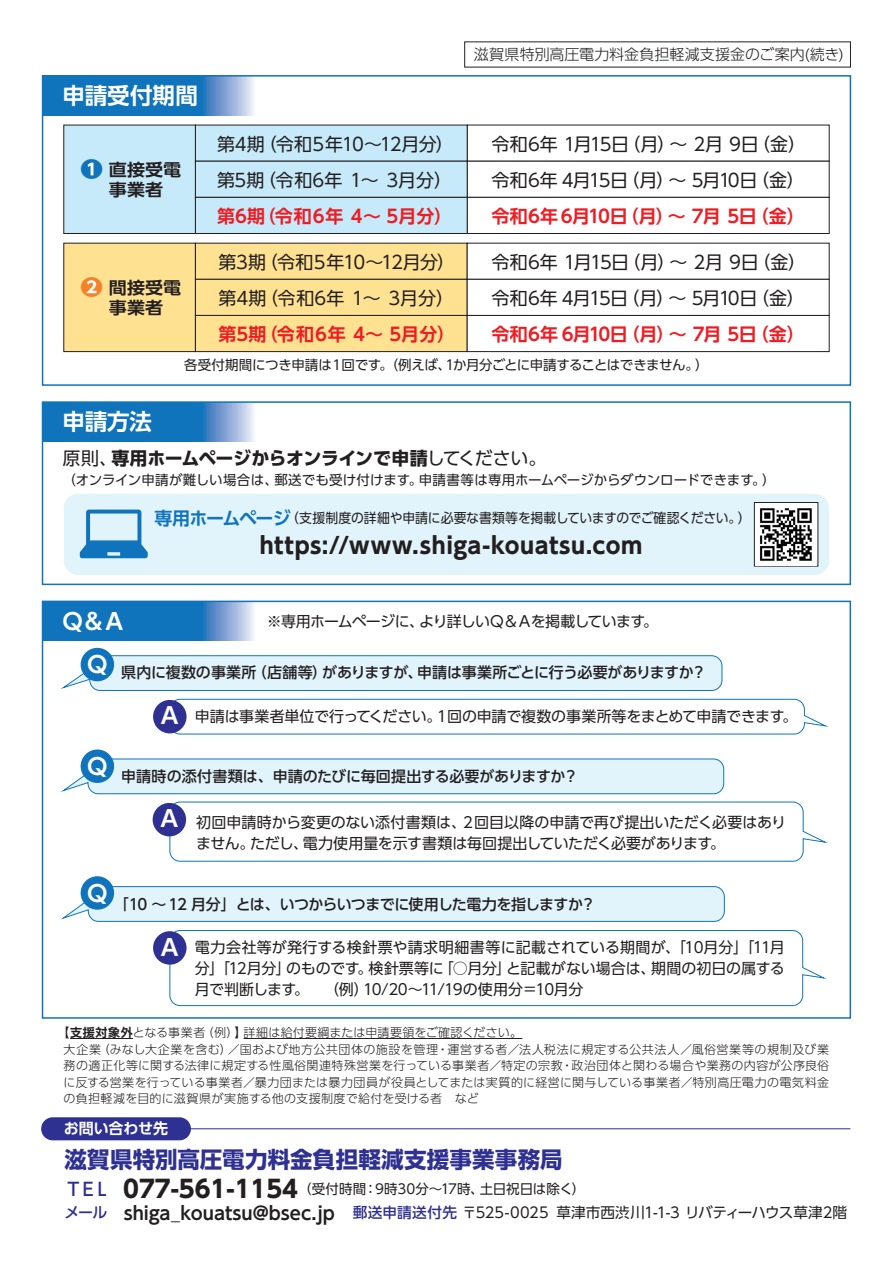
<style>
.page{position:relative;width:893px;height:1263px;background:#fff}
.page>*{position:absolute;margin:0;border:0;box-sizing:border-box;transform-origin:0 0}
.t1{font:700 22.5px "UD Shin Go Pro";letter-spacing:.025em;color:#231f20}
.t2{font:700 22.5px "UD Shin Go Pro";letter-spacing:.01em;color:#2e3092}
.t3{font:700 22.5px/43.8px "UD Shin Go Pro De";letter-spacing:.005em;color:#fff;text-align:center}
.t4{font:18px "UD Shin Go Pro";letter-spacing:-.01em;color:#231f20}
.t5{font:18px "UD Shin Go Pro";letter-spacing:-.045em;color:#231f20}
.t6{font:700 18px "UD Shin Go Pro De";letter-spacing:-.025em;color:#ee1d23}
.t7{font:700 18px "UD Shin Go Pro";letter-spacing:-.025em;color:#231f20}
.t8{font:700 18px "UD Shin Go Pro De";color:#ee1d23}
.t9{font:700 16.8px/20.2px "UD Shin Go Pro De";letter-spacing:.01em;color:#231f20;scale:1.07 1}
.t10{font:15px/21px "UD Shin Go Pro";letter-spacing:-.015em;color:#231f20}
.t11{font:500 15px "UD Shin Go Pro";letter-spacing:-.02em;color:#231f20}
.t12{font:500 15px "UD Shin Go Pro";letter-spacing:-.045em;color:#231f20}
.t13{font:15px "UD Shin Go Pro";letter-spacing:-.045em;color:#231f20}
.t14{font:300 15px "UD Shin Go Pro";color:#231f20}
.t15{font:700 15px "UD Shin Go Pro De";color:#fff}
.t16{font:14.7px "UD Shin Go Pro";letter-spacing:-.005em;color:#231f20}
.t17{font:13.5px "UD Shin Go Pro";letter-spacing:-.01em;color:#231f20}
.t18{font:13.5px "UD Shin Go Pro";letter-spacing:-.03em;color:#231f20}
.t19{font:300 12px/16.5px "UD Shin Go Pro";letter-spacing:.03em;color:#231f20}
.s1{font-family:"UD Shin Go Pro";font-size:21px;color:#fff}
.s2{font-family:"UD Shin Go Pro";font-size:21px;color:#1074bc}
.s3{font-family:"UD Shin Go Pro";font-size:21px;color:#f58229}
.s4{font-weight:400}
.s5{font-family:"UD Shin Go Pro De";font-weight:700;font-size:18px;color:#1074bc}
.s6{font-family:"UD Shin Go Pro De";font-weight:700}
.s7{font-weight:500;font-size:18px;color:#2e3092}
.s8{font-weight:700;font-size:24px}
.s9{font-weight:500;font-size:15px;color:#2e3092}
.s10{font-family:"UD Shin Go Pro De";font-weight:700;font-size:18px}
.s11{font-weight:500;color:#2e3092}
</style>
<div class="page">
<hr style="left:186px;top:1128px;width:664px;height:1px;background:#2e3092">
<svg style="left:45px;top:78px;width:209px;height:37px;background:#2e81c2"></svg>
<svg style="left:45px;top:404px;width:209px;height:37px;background:#2e81c2"></svg>
<svg style="left:45px;top:604px;width:209px;height:37px;background:#2e81c2"></svg>
<div style="left:63px;top:243px;width:133px;height:109px;background:#ffe192;border:1px solid #231f20"></div>
<div style="left:63px;top:125px;width:133px;height:109px;background:#c6eafa;border:1px solid #231f20"></div>
<div style="left:195px;top:243px;width:273px;height:37px;background:#ffe192"></div>
<div style="left:42px;top:75px;width:809px;height:311px;border:2px solid #1074bc"></div>
<div style="left:42px;top:401px;width:809px;height:184px;border:2px solid #1074bc"></div>
<div style="left:64px;top:494px;width:765px;height:81px;background:#e1f4fc;border-radius:14px"></div>
<svg style="left:60px;top:655px;width:663px;height:36px;background:#d6edf8"></svg>
<svg style="left:169px;top:698px;width:657px;height:37px"></svg>
<svg style="left:61px;top:758px;width:663px;height:36px;background:#d7edf8"></svg>
<svg style="left:169px;top:801px;width:657px;height:61px"></svg>
<svg style="left:61px;top:886px;width:664px;height:36px;background:#d5ecf8"></svg>
<svg style="left:169px;top:930px;width:656px;height:76px"></svg>
<div style="left:195px;top:125px;width:273px;height:37px;background:#c6eafa"></div>
<div style="left:467px;top:161px;width:362px;height:37px;background:#fff;border:1px solid #231f20"></div>
<div style="left:195px;top:161px;width:273px;height:37px;background:#c6eafa;border:1px solid #231f20"></div>
<div style="left:467px;top:197px;width:362px;height:37px;background:#fff;border:1px solid #231f20"></div>
<div style="left:195px;top:197px;width:273px;height:37px;background:#c6eafa;border:1px solid #231f20"></div>
<div style="left:467px;top:243px;width:362px;height:37px;background:#fff"></div>
<div style="left:195px;top:279px;width:273px;height:37px;background:#ffe192;border:1px solid #231f20"></div>
<div style="left:467px;top:279px;width:362px;height:37px;background:#fff;border:1px solid #231f20"></div>
<div style="left:195px;top:315px;width:273px;height:37px;background:#ffe192;border:1px solid #231f20"></div>
<div style="left:467px;top:315px;width:362px;height:37px;background:#fff;border:1px solid #231f20"></div>
<div style="left:42px;top:601px;width:809px;height:418px;border:2px solid #1074bc"></div>
<div style="left:81px;top:648px;width:33px;height:33px;background:#1074bc;border-radius:50%"></div>
<div style="left:81px;top:749px;width:33px;height:34px;background:#1074bc;border-radius:50%"></div>
<div style="left:153px;top:700px;width:34px;height:33px;background:#2e3092;border-radius:50%"></div>
<div style="left:153px;top:803px;width:33px;height:33px;background:#2e3092;border-radius:50%"></div>
<div style="left:81px;top:876px;width:33px;height:34px;background:#1074bc;border-radius:50%"></div>
<div style="left:153px;top:931px;width:34px;height:34px;background:#2e3092;border-radius:50%"></div>
<hr style="left:70px;top:1038px;width:63px;height:1px;background:#231f20">
<hr style="left:244px;top:1038px;width:278px;height:1px;background:#231f20">
<div style="left:41px;top:1117px;width:150px;height:23px;background:#2e3092;border-radius:12px"></div>
<svg style="left:754px;top:502px;width:64px;height:64px"></svg>
<svg style="left:80px;top:510px;width:68px;height:48px"></svg>
<img style="left:755px;top:504px;width:62px;height:61px">
<h1 class="t3" style="left:62px;top:73px;width:137px">申請受付期間</h1>
<h3 class="t9" style="left:109px;top:159px;width:69px;text-indent:-28px"><span class="s1">●</span><span class="s2">❶</span> 直接受電事業者</h3>
<h3 class="t9" style="left:109px;top:277px;width:69px;text-indent:-28px"><span class="s1">●</span><span class="s3">❷</span> 間接受電事業者</h3>
<p class="t14" style="left:474px;top:42px;width:372px">滋賀県特別高圧電力料金負担軽減支援金のご案内(続き)</p>
<h2 class="t4" style="left:217px;top:129px;width:238px">第4期（令和5年10～12月分）</h2>
<h2 class="t4" style="left:492px;top:129px;width:316px">令和6年 1月15日（月）～ 2月 9日（金）</h2>
<h2 class="t4" style="left:217px;top:165px;width:237px">第5期（令和6年 1～ 3月分）</h2>
<h2 class="t5" style="left:492px;top:165px;width:315px">令和6年 4月15日（月）～ 5月10日（金）</h2>
<h2 class="t8" style="left:217px;top:201px;width:237px">第6期（令和6年 4～ 5月分）</h2>
<h2 class="t6" style="left:492px;top:201px;width:315px">令和6年 6月10日（月）～ 7月 5日（金）</h2>
<h2 class="t4" style="left:219px;top:247px;width:238px">第3期（令和5年10～12月分）</h2>
<h2 class="t4" style="left:492px;top:247px;width:316px">令和6年 1月15日（月）～ 2月 9日（金）</h2>
<h2 class="t4" style="left:219px;top:283px;width:237px">第4期（令和6年 1～ 3月分）</h2>
<h2 class="t5" style="left:492px;top:283px;width:315px">令和6年 4月15日（月）～ 5月10日（金）</h2>
<h2 class="t8" style="left:219px;top:319px;width:238px">第5期（令和6年 4～ 5月分）</h2>
<h2 class="t6" style="left:492px;top:319px;width:315px">令和6年 6月10日（月）～ 7月 5日（金）</h2>
<h1 class="t3" style="left:62px;top:399px;width:91px">申請方法</h1>
<p class="t18" style="left:184px;top:353px;width:526px">各受付期間につき申請は１回です。（例えば、1か月分ごとに申請することはできません。）</p>
<h2 class="t7" style="left:62px;top:444px;width:486px"><span class="s4">原則、</span>専用ホームページからオンラインで申請<span class="s4">してください。</span></h2>
<p class="t17" style="left:62px;top:469px;width:715px">（オンライン申請が難しい場合は、郵送でも受け付けます。申請書等は専用ホームページからダウンロードできます。）</p>
<p class="t17" style="left:154px;top:507px;width:598px"><span class="s5">専用ホームページ</span>（支援制度の詳細や申請に必要な書類等を掲載していますのでご確認ください。）</p>
<h1 class="t1" style="left:260px;top:527px;width:384px">https://www.shiga-kouatsu.com</h1>
<h1 class="t3" style="left:62px;top:598px;width:62px">Q&amp;A<br>Q</h1>
<p class="t13" style="left:267px;top:609px;width:393px">※専用ホームページに、より詳しいＱ＆Ａを掲載しています。</p>
<p class="t11" style="left:121px;top:660px;width:587px">県内に複数の事業所（店舗等）がありますが、申請は事業所ごとに行う必要がありますか？</p>
<p class="t10" style="left:195px;top:705px;width:604px">申請は事業者単位で行ってください。１回の申請で複数の事業所等をまとめて申請できます。</p>
<h1 class="t3" style="left:161px;top:693px;width:19px">A</h1>
<h1 class="t3" style="left:87px;top:744px;width:22px">Q</h1>
<p class="t11" style="left:121px;top:764px;width:458px">申請時の添付書類は、申請のたびに毎回提出する必要がありますか？</p>
<p class="t10" style="left:196px;top:811px;width:591px">初回申請時から変更のない添付書類は、２回目以降の申請で再び提出いただく必要はありません。ただし、電力使用量を示す書類は毎回提出していただく必要があります。</p>
<h1 class="t3" style="left:161px;top:796px;width:19px">A</h1>
<h1 class="t3" style="left:87px;top:871px;width:22px">Q</h1>
<p class="t12" style="left:114px;top:892px;width:484px">「10 ～ 12 月分」とは、いつからいつまでに使用した電力を指しますか？</p>
<p class="t10" style="left:195px;top:936px;width:591px;text-align:justify">電力会社等が発行する検針票や請求明細書等に記載されている期間が、「10月分」「11月分」「12月分」のものです。検針票等に「○月分」と記載がない場合は、期間の初日の属する月で判断します。　（例）10/20～11/19の使用分＝10月分</p>
<p class="t19" style="left:64px;top:1024px;width:767px;text-indent:-6px">【<span class="s6">支援対象外</span>となる事業者（例）】詳細は給付要綱または申請要領をご確認ください。<br>大企業（みなし大企業を含む）／国および地方公共団体の施設を管理・運営する者／法人税法に規定する公共法人／風俗営業等の規制及び業務の適正化等に関する法律に規定する性風俗関連特殊営業を行っている事業者／特定の宗教・政治団体と関わる場合や業務の内容が公序良俗に反する営業を行っている事業者／暴力団または暴力団員が役員としてまたは実質的に経営に関与している事業者／特別高圧電力の電気料金の負担軽減を目的に滋賀県が実施する他の支援制度で給付を受ける者　など</p>
<h1 class="t3" style="left:161px;top:925px;width:19px">A</h1>
<p class="t15" style="left:64px;top:1116px;width:106px">お問い合わせ先</p>
<h1 class="t2" style="left:64px;top:1141px;width:500px">滋賀県特別高圧電力料金負担軽減支援事業事務局</h1>
<p class="t17" style="left:65px;top:1178px;width:522px"><span class="s7">ＴＥＬ</span> <span class="s8">077-561-1154</span>（受付時間：9時30分～17時、土日祝日は除く）</p>
<p class="t16" style="left:65px;top:1201px;width:784px"><span class="s9">メール</span> <span class="s10">shiga_kouatsu@bsec.jp</span> <span class="s11">郵送申請送付先</span> 〒525-0025｠草津市西渋川1-1-3 リバティーハウス草津2階</p>
</div>
